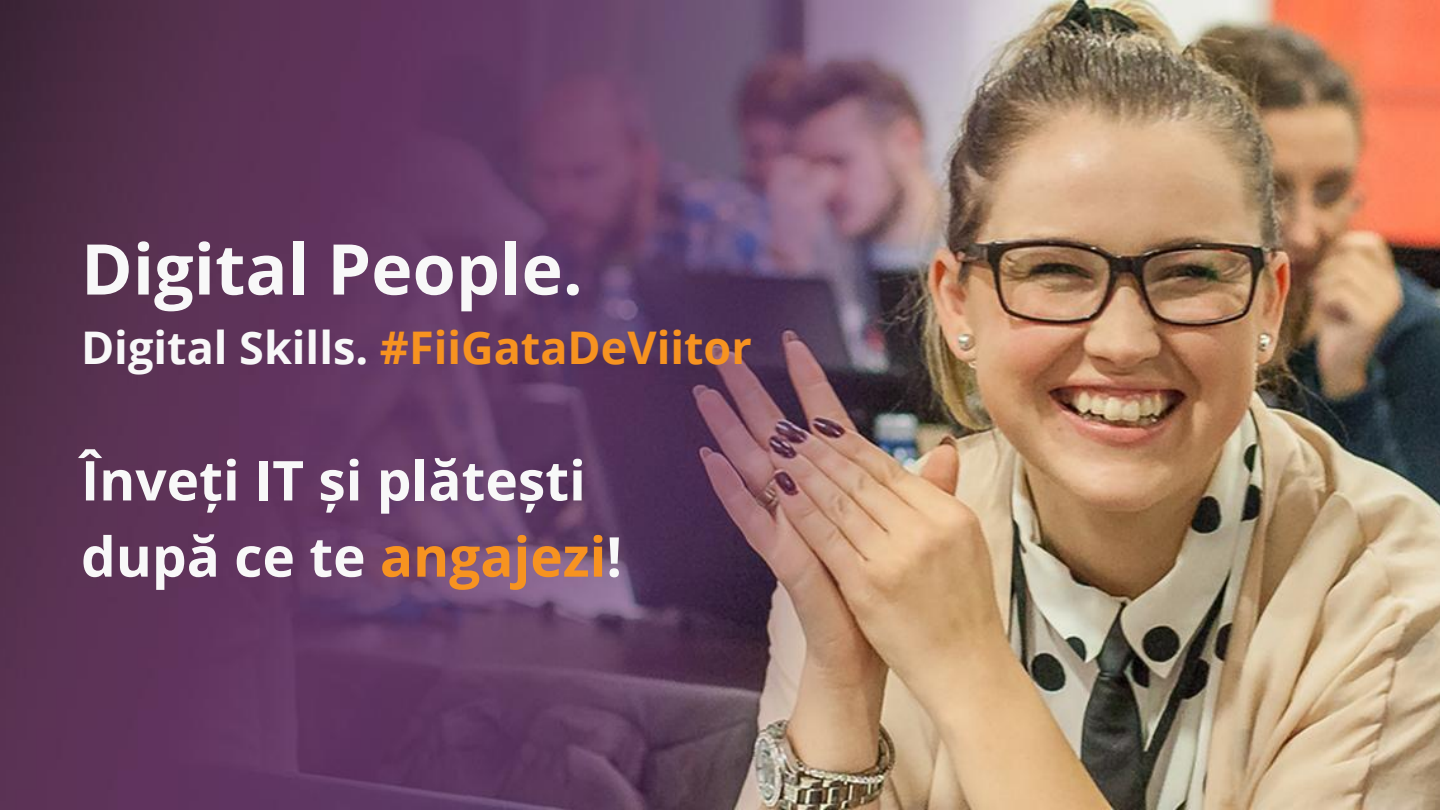
<style>
.page{position:relative;width:1440px;height:810px;background:#fff}
.page>*{position:absolute;margin:0;border:0;box-sizing:border-box;transform-origin:0 0}
.t1{font:700 70px "Open Sans";color:#f8f8f8}
.t2{font:700 55px/76.2px "Open Sans";color:#f8f8f8}
.t3{font:700 45px "Open Sans";color:#f79320}
.s1{color:#f8f8f8}
.s2{color:#f79320}
</style>
<div class="page">
<img style="left:0;top:0;width:1440px;height:810px">
<p class="t1" style="left:81px;top:220px;width:503px">Digital People.</p>
<p class="t3" style="left:81px;top:316px;width:672px"><span class="s1">Digital Skills.</span> #FiiGataDeViitor</p>
<p class="t2" style="left:81px;top:441px;width:543px">Înveți IT și plătești după ce te <span class="s2">angajezi</span>!</p>
</div>
